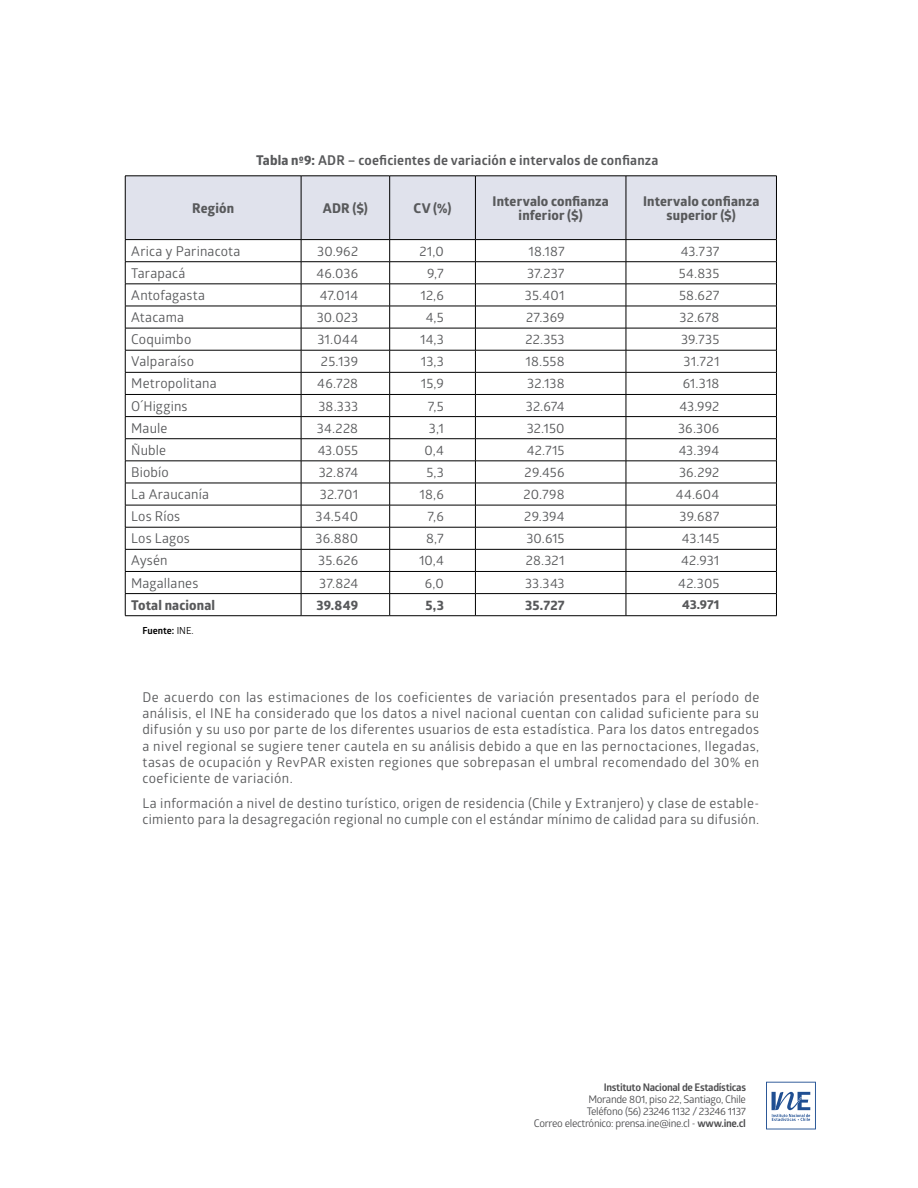
<style>
.page{position:relative;width:918px;height:1188px;background:#fff}
.page>*{position:absolute;margin:0;border:0;box-sizing:border-box;transform-origin:0 0}
.t1{font:13.5px/16.2px "Glober";letter-spacing:.015em;color:#58595b;text-align:justify}
.t2{font:700 13.5px/13.5px "Globerx";letter-spacing:.015em;color:#58595b;text-align:center}
.t3{font:700 13.5px "Glober";letter-spacing:.01em;color:#58595b}
.t4{font:700 12.75px "Globerx";color:#58595b}
.t5{font:10.5px/12px "Glober";letter-spacing:-.03em;color:#4d4d4f;text-align:right}
.t6{font:700 10.5px "Glober";letter-spacing:-.03em;color:#4d4d4f}
.t7{font:700 9.75px "Glober";color:#000}
.s1{font-family:"Globerx"}
.s2{font-weight:400}
.s3{font-weight:700}
</style>
<div class="page">
<svg style="left:766px;top:1082px;width:50px;height:47px"></svg>
<svg style="left:125px;top:177px;width:652px;height:438px"></svg>
<hr style="left:125px;top:615px;width:176px;height:1px;background:#000">
<hr style="left:301px;top:615px;width:89px;height:1px;background:#000">
<hr style="left:390px;top:615px;width:85px;height:1px;background:#000">
<hr style="left:475px;top:615px;width:151px;height:1px;background:#000">
<hr style="left:626px;top:615px;width:151px;height:1px;background:#000">
<hr style="left:125px;top:176px;width:176px;height:1px;background:#000">
<hr style="left:125px;top:176px;width:1px;height:63px;background:#000">
<hr style="left:125px;top:239px;width:176px;height:1px;background:#000">
<hr style="left:301px;top:176px;width:89px;height:1px;background:#000">
<hr style="left:301px;top:176px;width:1px;height:63px;background:#000">
<hr style="left:301px;top:239px;width:89px;height:1px;background:#000">
<hr style="left:390px;top:176px;width:85px;height:1px;background:#000">
<hr style="left:389px;top:176px;width:1px;height:63px;background:#000">
<hr style="left:390px;top:239px;width:85px;height:1px;background:#000">
<hr style="left:475px;top:176px;width:151px;height:1px;background:#000">
<hr style="left:475px;top:176px;width:1px;height:63px;background:#000">
<hr style="left:475px;top:239px;width:151px;height:1px;background:#000">
<hr style="left:626px;top:176px;width:151px;height:1px;background:#000">
<hr style="left:626px;top:176px;width:1px;height:63px;background:#000">
<hr style="left:776px;top:176px;width:1px;height:63px;background:#000">
<hr style="left:626px;top:239px;width:151px;height:1px;background:#000">
<p class="t3" style="left:256px;top:151px;width:404px"><span class="s1">Tabla nº9:</span> ADR – coeficientes de variación e intervalos de confianza</p>
<p class="t2" style="left:192px;top:201px;width:43px">Región</p>
<p class="t2" style="left:323px;top:201px;width:47px">ADR ($)</p>
<p class="t2" style="left:414px;top:201px;width:40px">CV (%)</p>
<p class="t2" style="left:493px;top:194px;width:118px">Intervalo confianza inferior ($)</p>
<p class="t2" style="left:643px;top:194px;width:118px">Intervalo confianza superior ($)</p>
<p class="t1" style="left:131px;top:242px;width:111px">Arica y Parinacota</p>
<p class="t1" style="left:317px;top:242px;width:42px">30.962</p>
<p class="t1" style="left:419px;top:242px;width:26px">21,0</p>
<p class="t1" style="left:528px;top:242px;width:38px">18.187</p>
<p class="t1" style="left:681px;top:242px;width:40px">43.737</p>
<p class="t1" style="left:131px;top:264px;width:56px">Tarapacá</p>
<p class="t1" style="left:316px;top:264px;width:43px">46.036</p>
<p class="t1" style="left:427px;top:264px;width:18px">9,7</p>
<p class="t1" style="left:527px;top:264px;width:39px">37.237</p>
<p class="t1" style="left:679px;top:264px;width:42px">54.835</p>
<p class="t1" style="left:131px;top:287px;width:75px">Antofagasta</p>
<p class="t1" style="left:320px;top:287px;width:40px">47.014</p>
<p class="t1" style="left:421px;top:287px;width:25px">12,6</p>
<p class="t1" style="left:525px;top:287px;width:41px">35.401</p>
<p class="t1" style="left:679px;top:287px;width:42px">58.627</p>
<p class="t1" style="left:131px;top:309px;width:54px">Atacama</p>
<p class="t1" style="left:317px;top:309px;width:43px">30.023</p>
<p class="t1" style="left:426px;top:309px;width:20px">4,5</p>
<p class="t1" style="left:526px;top:309px;width:40px">27.369</p>
<p class="t1" style="left:680px;top:309px;width:41px">32.678</p>
<p class="t1" style="left:131px;top:331px;width:62px">Coquimbo</p>
<p class="t1" style="left:317px;top:331px;width:42px">31.044</p>
<p class="t1" style="left:420px;top:331px;width:25px">14,3</p>
<p class="t1" style="left:526px;top:331px;width:41px">22.353</p>
<p class="t1" style="left:681px;top:331px;width:40px">39.735</p>
<p class="t1" style="left:131px;top:353px;width:64px">Valparaíso</p>
<p class="t1" style="left:321px;top:353px;width:39px">25.139</p>
<p class="t1" style="left:421px;top:353px;width:24px">13,3</p>
<p class="t1" style="left:526px;top:353px;width:41px">18.558</p>
<p class="t1" style="left:684px;top:353px;width:37px">31.721</p>
<p class="t1" style="left:131px;top:375px;width:87px">Metropolitana</p>
<p class="t1" style="left:317px;top:375px;width:42px">46.728</p>
<p class="t1" style="left:421px;top:375px;width:25px">15,9</p>
<p class="t1" style="left:527px;top:375px;width:39px">32.138</p>
<p class="t1" style="left:683px;top:375px;width:38px">61.318</p>
<p class="t1" style="left:131px;top:397px;width:58px">O´Higgins</p>
<p class="t1" style="left:318px;top:397px;width:41px">38.333</p>
<p class="t1" style="left:428px;top:397px;width:17px">7,5</p>
<p class="t1" style="left:526px;top:397px;width:40px">32.674</p>
<p class="t1" style="left:680px;top:397px;width:41px">43.992</p>
<p class="t1" style="left:131px;top:419px;width:38px">Maule</p>
<p class="t1" style="left:317px;top:419px;width:43px">34.228</p>
<p class="t1" style="left:429px;top:419px;width:17px">3,1</p>
<p class="t1" style="left:527px;top:419px;width:39px">32.150</p>
<p class="t1" style="left:678px;top:419px;width:43px">36.306</p>
<p class="t1" style="left:131px;top:441px;width:37px">Ñuble</p>
<p class="t1" style="left:318px;top:441px;width:42px">43.055</p>
<p class="t1" style="left:425px;top:441px;width:21px">0,4</p>
<p class="t1" style="left:527px;top:441px;width:39px">42.715</p>
<p class="t1" style="left:679px;top:441px;width:42px">43.394</p>
<p class="t1" style="left:131px;top:464px;width:39px">Biobío</p>
<p class="t1" style="left:319px;top:464px;width:41px">32.874</p>
<p class="t1" style="left:426px;top:464px;width:19px">5,3</p>
<p class="t1" style="left:525px;top:464px;width:42px">29.456</p>
<p class="t1" style="left:679px;top:464px;width:42px">36.292</p>
<p class="t1" style="left:131px;top:486px;width:79px">La Araucanía</p>
<p class="t1" style="left:320px;top:486px;width:40px">32.701</p>
<p class="t1" style="left:420px;top:486px;width:26px">18,6</p>
<p class="t1" style="left:524px;top:486px;width:43px">20.798</p>
<p class="t1" style="left:676px;top:486px;width:45px">44.604</p>
<p class="t1" style="left:131px;top:508px;width:51px">Los Ríos</p>
<p class="t1" style="left:316px;top:508px;width:44px">34.540</p>
<p class="t1" style="left:428px;top:508px;width:18px">7,6</p>
<p class="t1" style="left:524px;top:508px;width:42px">29.394</p>
<p class="t1" style="left:680px;top:508px;width:41px">39.687</p>
<p class="t1" style="left:131px;top:530px;width:60px">Los Lagos</p>
<p class="t1" style="left:315px;top:530px;width:44px">36.880</p>
<p class="t1" style="left:426px;top:530px;width:19px">8,7</p>
<p class="t1" style="left:526px;top:530px;width:40px">30.615</p>
<p class="t1" style="left:682px;top:530px;width:39px">43.145</p>
<p class="t1" style="left:131px;top:552px;width:38px">Aysén</p>
<p class="t1" style="left:318px;top:552px;width:41px">35.626</p>
<p class="t1" style="left:419px;top:552px;width:26px">10,4</p>
<p class="t1" style="left:526px;top:552px;width:40px">28.321</p>
<p class="t1" style="left:681px;top:552px;width:40px">42.931</p>
<p class="t1" style="left:131px;top:574px;width:69px">Magallanes</p>
<p class="t1" style="left:319px;top:574px;width:40px">37.824</p>
<p class="t1" style="left:425px;top:574px;width:21px">6,0</p>
<p class="t1" style="left:525px;top:574px;width:41px">33.343</p>
<p class="t1" style="left:678px;top:574px;width:43px">42.305</p>
<p class="t2" style="left:131px;top:598px;width:85px">Total nacional</p>
<p class="t2" style="left:316px;top:598px;width:43px">39.849</p>
<p class="t2" style="left:425px;top:598px;width:20px">5,3</p>
<p class="t2" style="left:525px;top:598px;width:41px">35.727</p>
<p class="t4" style="left:682px;top:596px;width:39px">43.971</p>
<p class="t7" style="left:142px;top:624px;width:53px">Fuente: <span class="s2">INE.</span></p>
<p class="t1" style="left:142px;top:689px;width:618px">De acuerdo con las estimaciones de los coeficientes de variación presentados para el período de análisis, el INE ha considerado que los datos a nivel nacional cuentan con calidad suficiente para su difusión y su uso por parte de los diferentes usuarios de esta estadística. Para los datos entregados a nivel regional se sugiere tener cautela en su análisis debido a que en las pernoctaciones, llegadas, tasas de ocupación y RevPAR existen regiones que sobrepasan el umbral recomendado del 30% en coeficiente de variación.</p>
<p class="t1" style="left:142px;top:794px;width:618px">La información a nivel de destino turístico, origen de residencia (Chile y Extranjero) y clase de estable&shy;cimiento para la desagregación regional no cumple con el estándar mínimo de calidad para su difusión.</p>
<p class="t6" style="left:604px;top:1080px;width:144px">Instituto Nacional de Estadísticas</p>
<p class="t5" style="left:534px;top:1093px;width:214px">Morande 801, piso 22, Santiago, Chile<br>Teléfono (56) 23246 1132 / 23246 1137<br>Correo electrónico: prensa.ine@ine.cl - <span class="s3">www.ine.cl</span></p>
</div>
